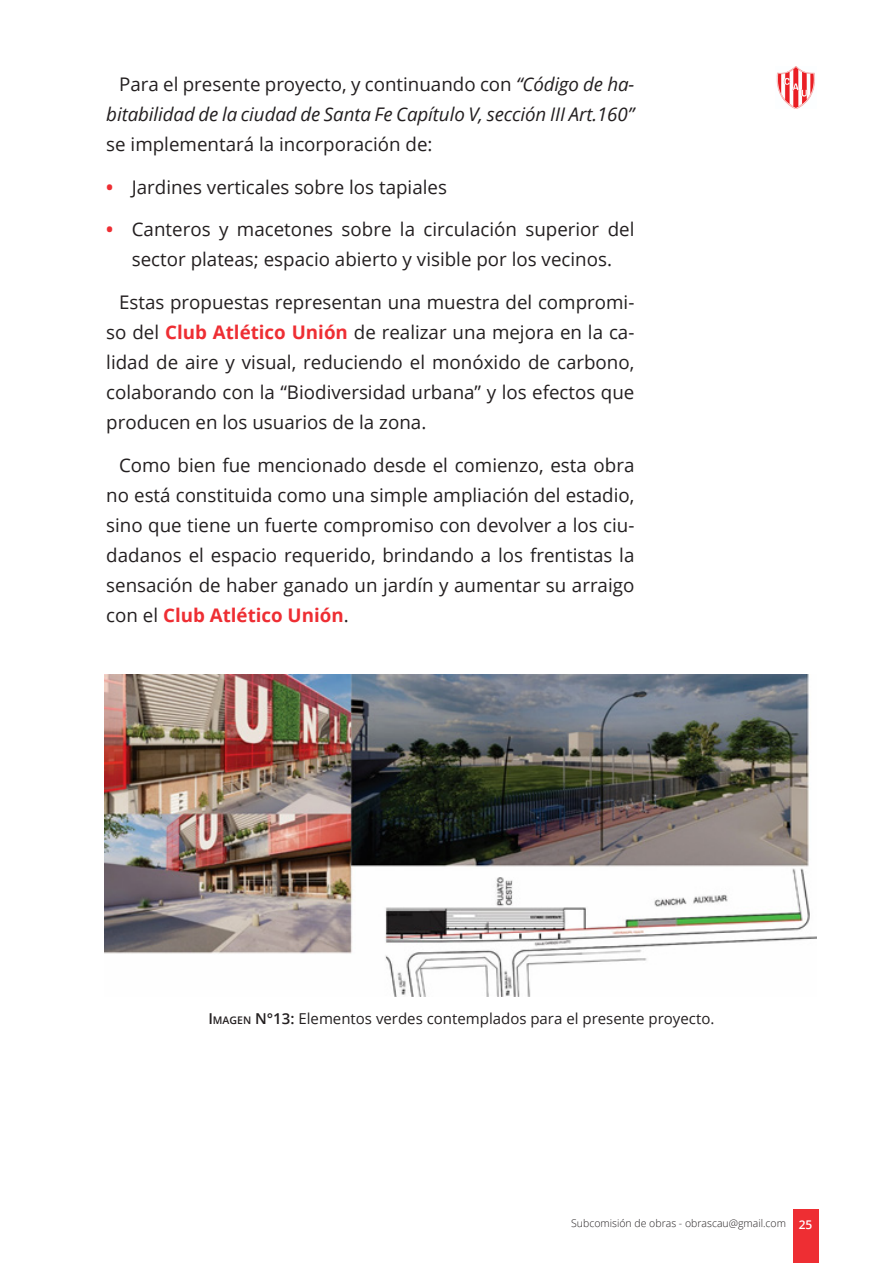
<style>
.page{position:relative;width:893px;height:1263px;background:#fff}
.page>*{position:absolute;margin:0;border:0;box-sizing:border-box;transform-origin:0 0}
.texto_principal{font:18.75px/30px "Open Sans";color:#231f20;text-align:justify}
.epigrafe{font:15px "Open Sans";color:#231f20}
.t1{font:300 10.5px "Open Sans";color:#231f20}
.s1{font-style:italic}
.s2{font-weight:700;color:#ee2e33}
.s3{font-weight:600}
.s4{font-weight:600;font-size:10.5px}
.s5{font-weight:600;font-size:12px;color:#fff}
</style>
<div class="page">
<div style="left:793px;top:1209px;width:25px;height:54px;background:#ee2e33"></div>
<img style="left:776px;top:67px;width:39px;height:41px">
<img style="left:105px;top:674px;width:712px;height:323px">
<p class="texto_principal" style="left:106px;top:69px;width:530px;text-indent:13px">Para el presente proyecto, y continuando con <span class="s1">“Código de ha&shy;bitabilidad de la ciudad de Santa Fe Capítulo V, sección III Art.160” </span>se implementará la incorporación de:</p>
<p class="texto_principal" style="left:106px;top:171px;width:342px"><span class="s2">•</span> Jardines verticales sobre los tapiales</p>
<p class="texto_principal" style="left:106px;top:214px;width:530px;text-align:center"><span class="s2">•</span> Canteros y macetones sobre la circulación superior del sector plateas; espacio abierto y visible por los vecinos.</p>
<p class="texto_principal" style="left:106px;top:287px;width:530px;text-indent:13px">Estas propuestas representan una muestra del compromi&shy;so del <span class="s2">Club Atlético Unión</span> de realizar una mejora en la ca&shy;lidad de aire y visual, reduciendo el monóxido de carbono, colaborando con la “Biodiversidad urbana” y los efectos que producen en los usuarios de la zona.</p>
<p class="texto_principal" style="left:106px;top:450px;width:530px;text-indent:13px">Como bien fue mencionado desde el comienzo, esta obra no está constituida como una simple ampliación del estadio, sino que tiene un fuerte compromiso con devolver a los ciu&shy;dadanos el espacio requerido, brindando a los frentistas la sensación de haber ganado un jardín y aumentar su arraigo con el <span class="s2">Club Atlético Unión</span>.</p>
<p class="epigrafe" style="left:208px;top:1008px;width:508px"><span class="s3">I</span><span class="s4">MAGEN</span> <span class="s3">N°13:</span> Elementos verdes contemplados para el presente proyecto.</p>
<p class="t1" style="left:571px;top:1215px;width:243px">Subcomisión de obras - obrascau@gmail.com <span class="s5">25</span></p>
</div>
